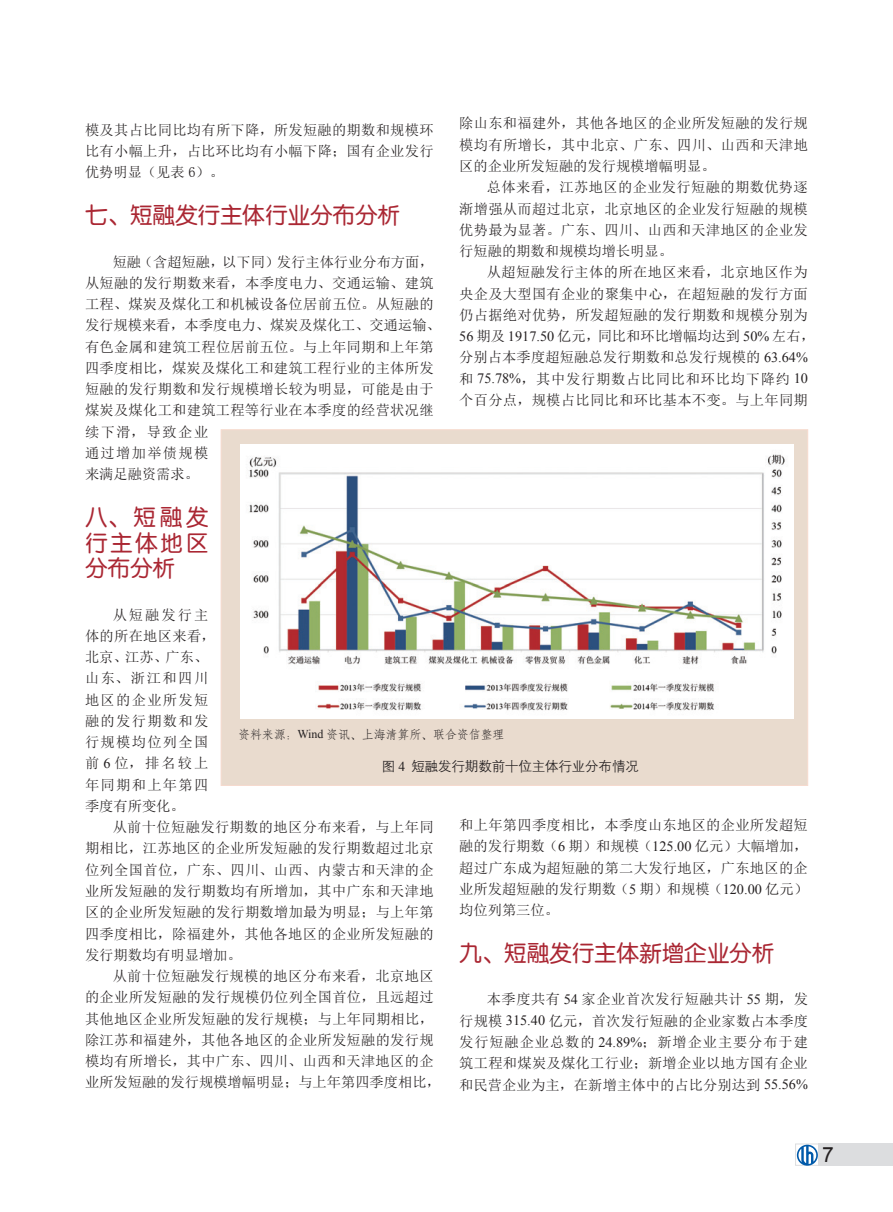
<style>
.page{position:relative;width:893px;height:1212px;background:#fff}
.page>*{position:absolute;margin:0;border:0;box-sizing:border-box;transform-origin:0 0}
.t1{font:22.5px/25.5px "FZY3 JW GB1 0";color:#aa2733;text-align:justify}
.t2{font:21px "Arial";color:#231f20}
.正文{font:14.25px/21.3px "Sim Sun";letter-spacing:.02em;color:#231f20;text-align:justify}
.正文-2{font:14.25px/21.3px "Sim Sun";letter-spacing:.095em;color:#231f20}
.t3{font:13.5px "FZZDXJW GB1 0";letter-spacing:-.01em;color:#231f20}
.t4{font:12px "H Yd 1 gj";letter-spacing:-.01em;color:#231f20}
.s1{font-family:"Times New Roman"}
</style>
<div class="page">
<div style="left:818px;top:1143px;width:75px;height:23px;background:#dcdddf"></div>
<div style="left:795px;top:1143px;width:27px;height:23px;border:1px solid #dcdddf"></div>
<svg style="left:797px;top:1145px;width:21px;height:21px"></svg>
<div style="left:221px;top:429px;width:587px;height:357px;background:#e9dbce;border:1px solid #f7dace"></div>
<img style="left:240px;top:445px;width:553px;height:274px">
<p class="正文" style="left:459px;top:113px;width:350px">除山东和福建外，其他各地区的企业所发短融的发行规模均有所增长，其中北京、广东、四川、山西和天津地区的企业所发短融的发行规模增幅明显。</p>
<p class="正文" style="left:459px;top:176px;width:350px;text-indent:28px">总体来看，江苏地区的企业发行短融的期数优势逐渐增强从而超过北京，北京地区的企业发行短融的规模优势最为显著。广东、四川、山西和天津地区的企业发行短融的期数和规模均增长明显。</p>
<p class="正文" style="left:459px;top:262px;width:357px;text-align:left;text-indent:28px">从超短融发行主体的所在地区来看，北京地区作为央企及大型国有企业的聚集中心，在超短融的发行方面仍占据绝对优势，所发超短融的发行期数和规模分别为<br><span class="s1">56</span> 期及 <span class="s1">1917.50</span> 亿元，同比和环比增幅均达到 <span class="s1">50%</span> 左右，分别占本季度超短融总发行期数和总发行规模的 <span class="s1">63.64%</span>和 <span class="s1">75.78%</span>，其中发行期数占比同比和环比均下降约 <span class="s1">10</span>个百分点，规模占比同比和环比基本不变。与上年同期</p>
<p class="正文" style="left:85px;top:119px;width:350px">模及其占比同比均有所下降，所发短融的期数和规模环比有小幅上升，占比环比均有小幅下降；国有企业发行优势明显（见表 6）。</p>
<p class="t1" style="left:85px;top:203px;width:316px">七、短融发行主体行业分布分析</p>
<p class="正文" style="left:85px;top:251px;width:357px;text-align:left;text-indent:28px">短融（含超短融，以下同）发行主体行业分布方面，从短融的发行期数来看，本季度电力、交通运输、建筑工程、煤炭及煤化工和机械设备位居前五位。从短融的发行规模来看，本季度电力、煤炭及煤化工、交通运输、有色金属和建筑工程位居前五位。与上年同期和上年第四季度相比，煤炭及煤化工和建筑工程行业的主体所发短融的发行期数和发行规模增长较为明显，可能是由于煤炭及煤化工和建筑工程等行业在本季度的经营状况继续下滑，导致企业<br>通过增加举债规模<br>来满足融资需求。</p>
<p class="t1" style="left:85px;top:505px;width:125px">八、短融发行主体地区分布分析</p>
<p class="正文-2" style="left:85px;top:604px;width:132px;text-indent:28px">从短融发行主体的所在地区来看，北京、江苏、广东、山东、浙江和四川地区的企业所发短融的发行期数和发行规模均位列全国前 <span class="s1">6</span> 位，排名较上年同期和上年第四季度有所变化。</p>
<p class="正文" style="left:85px;top:816px;width:350px;text-indent:28px">从前十位短融发行期数的地区分布来看，与上年同期相比，江苏地区的企业所发短融的发行期数超过北京位列全国首位，广东、四川、山西、内蒙古和天津的企业所发短融的发行期数均有所增加，其中广东和天津地区的企业所发短融的发行期数增加最为明显；与上年第四季度相比，除福建外，其他各地区的企业所发短融的发行期数均有明显增加。</p>
<p class="正文" style="left:85px;top:965px;width:357px;text-align:left;text-indent:28px">从前十位短融发行规模的地区分布来看，北京地区的企业所发短融的发行规模仍位列全国首位，且远超过其他地区企业所发短融的发行规模；与上年同期相比，除江苏和福建外，其他各地区的企业所发短融的发行规模均有所增长，其中广东、四川、山西和天津地区的企业所发短融的发行规模增幅明显；与上年第四季度相比，</p>
<p class="t4" style="left:238px;top:728px;width:268px">资料来源：<span class="s1">Wind</span> 资讯、上海清算所、联合资信整理</p>
<p class="t3" style="left:382px;top:759px;width:259px">图 <span class="s1">4</span> 短融发行期数前十位主体行业分布情况</p>
<p class="正文" style="left:459px;top:814px;width:350px">和上年第四季度相比，本季度山东地区的企业所发超短融的发行期数（<span class="s1">6</span> 期）和规模（<span class="s1">125.00</span> 亿元）大幅增加，超过广东成为超短融的第二大发行地区，广东地区的企业所发超短融的发行期数（<span class="s1">5</span> 期）和规模（<span class="s1">120.00</span> 亿元）均位列第三位。</p>
<p class="t1" style="left:459px;top:941px;width:316px">九、短融发行主体新增企业分析</p>
<p class="正文" style="left:459px;top:989px;width:350px;text-indent:28px">本季度共有 <span class="s1">54</span> 家企业首次发行短融共计 <span class="s1">55</span> 期，发行规模 <span class="s1">315.40</span> 亿元，首次发行短融的企业家数占本季度发行短融企业总数的 <span class="s1">24.89%</span>；新增企业主要分布于建筑工程和煤炭及煤化工行业；新增企业以地方国有企业和民营企业为主，在新增主体中的占比分别达到 <span class="s1">55.56%</span></p>
<h2 class="t2" style="left:822px;top:1141px;width:13px">7</h2>
</div>
